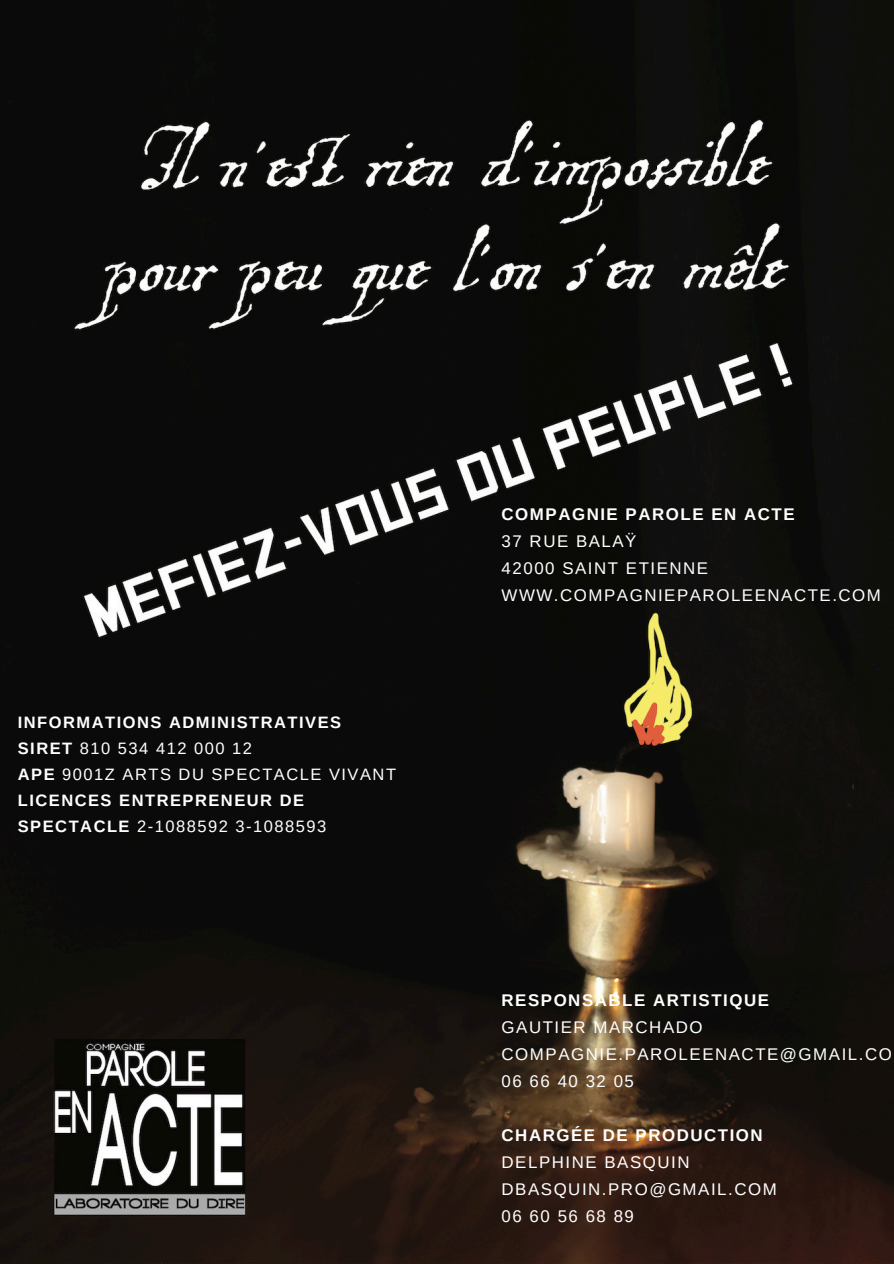
<style>
.page{position:relative;width:894px;height:1264px;background:#fff}
.page>*{position:absolute;margin:0;border:0;box-sizing:border-box;transform-origin:0 0}
.t1{font:16.95px/27px "Arimo";letter-spacing:.09em;color:#fff}
.t2{font:700 16.95px "Arimo";letter-spacing:.09em;color:#fff}
.t3{font:700 16.5px/25.8px "Arimo";letter-spacing:.09em;color:#fff}
.s1{font-weight:400}
</style>
<div class="page">
<img style="left:0;top:0;width:893px;height:1263px">
<h1 class="t3" style="left:18px;top:709px;width:379px">INFORMATIONS ADMINISTRATIVES<br>SIRET <span class="s1">810 534 412 000 12<br></span>APE <span class="s1">9001Z ARTS DU SPECTACLE VIVANT<br></span>LICENCES ENTREPRENEUR DE<br>SPECTACLE <span class="s1">2-1088592 3-1088593</span></h1>
<p class="t2" style="left:501px;top:504px;width:294px">COMPAGNIE PAROLE EN ACTE</p>
<p class="t1" style="left:501px;top:527px;width:381px">37 RUE BALAŸ<br>42000 SAINT ETIENNE<br>WWW.COMPAGNIEPAROLEENACTE.COM</p>
<p class="t2" style="left:501px;top:990px;width:269px">RESPONSABLE ARTISTIQUE</p>
<p class="t1" style="left:501px;top:1013px;width:391px">GAUTIER MARCHADO<br>COMPAGNIE.PAROLEENACTE@GMAIL.CO<br>06 66 40 32 05</p>
<p class="t2" style="left:501px;top:1125px;width:263px">CHARGÉE DE PRODUCTION</p>
<p class="t1" style="left:501px;top:1148px;width:276px">DELPHINE BASQUIN<br>DBASQUIN.PRO@GMAIL.COM<br>06 60 56 68 89</p>
</div>
